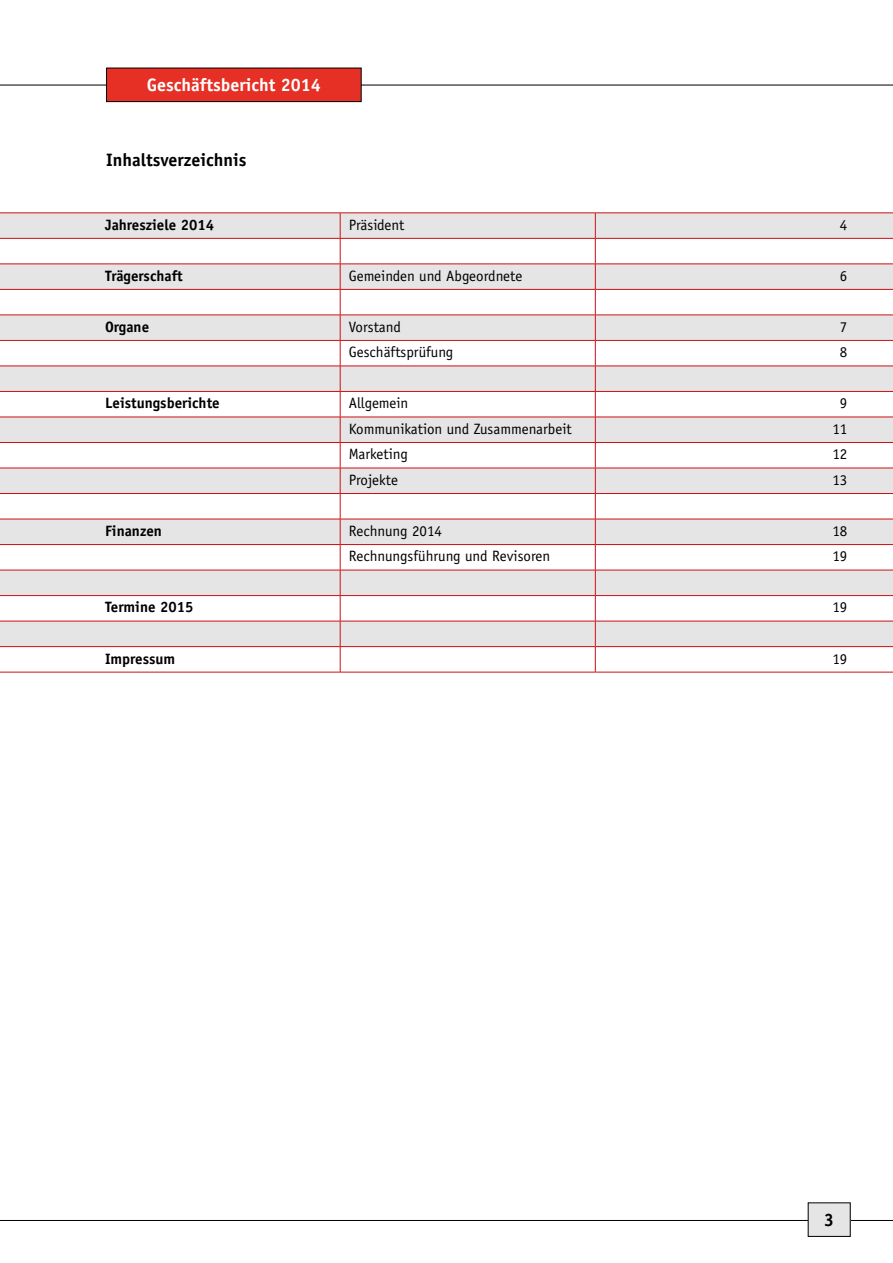
<style>
.page{position:relative;width:893px;height:1263px;background:#fff}
.page>*{position:absolute;margin:0;border:0;box-sizing:border-box;transform-origin:0 0}
.t1{font:700 18px "Officina Sans Std";color:#fff}
.t2{font:700 18px "Officina Sans Std";color:#000}
.t3{font:15px "Officina Sans Std";color:#000}
.t4{font:700 15px "Officina Sans Std";color:#000}
</style>
<div class="page">
<hr style="left:0;top:1220px;width:893px;height:1px;background:#000">
<div style="left:808px;top:1203px;width:42px;height:33px;background:#e6e5e6"></div>
<hr style="left:0;top:85px;width:893px;height:1px;background:#000">
<div style="left:107px;top:68px;width:254px;height:34px;background:#e63025"></div>
<div style="left:106px;top:68px;width:255px;height:34px;border:1px solid #000"></div>
<svg style="left:0;top:214px;width:893px;height:432px;fill:#e6e5e6"></svg>
<hr style="left:0;top:213px;width:340px;height:1px;background:#cd1013">
<hr style="left:340px;top:213px;width:255px;height:1px;background:#cd1013">
<hr style="left:595px;top:213px;width:298px;height:1px;background:#cd1013">
<hr style="left:0;top:238px;width:340px;height:1px;background:#cd1013">
<hr style="left:340px;top:238px;width:255px;height:1px;background:#cd1013">
<hr style="left:595px;top:238px;width:298px;height:1px;background:#cd1013">
<hr style="left:0;top:264px;width:340px;height:1px;background:#cd1013">
<hr style="left:340px;top:264px;width:255px;height:1px;background:#cd1013">
<hr style="left:595px;top:264px;width:298px;height:1px;background:#cd1013">
<hr style="left:0;top:289px;width:340px;height:1px;background:#cd1013">
<hr style="left:340px;top:289px;width:255px;height:1px;background:#cd1013">
<hr style="left:595px;top:289px;width:298px;height:1px;background:#cd1013">
<hr style="left:0;top:315px;width:340px;height:1px;background:#cd1013">
<hr style="left:340px;top:315px;width:255px;height:1px;background:#cd1013">
<hr style="left:595px;top:315px;width:298px;height:1px;background:#cd1013">
<hr style="left:0;top:340px;width:340px;height:1px;background:#cd1013">
<hr style="left:340px;top:340px;width:255px;height:1px;background:#cd1013">
<hr style="left:595px;top:340px;width:298px;height:1px;background:#cd1013">
<hr style="left:0;top:366px;width:340px;height:1px;background:#cd1013">
<hr style="left:340px;top:366px;width:255px;height:1px;background:#cd1013">
<hr style="left:595px;top:366px;width:298px;height:1px;background:#cd1013">
<hr style="left:0;top:391px;width:340px;height:1px;background:#cd1013">
<hr style="left:340px;top:391px;width:255px;height:1px;background:#cd1013">
<hr style="left:595px;top:391px;width:298px;height:1px;background:#cd1013">
<hr style="left:0;top:417px;width:340px;height:1px;background:#cd1013">
<hr style="left:340px;top:417px;width:255px;height:1px;background:#cd1013">
<hr style="left:595px;top:417px;width:298px;height:1px;background:#cd1013">
<hr style="left:0;top:442px;width:340px;height:1px;background:#cd1013">
<hr style="left:340px;top:442px;width:255px;height:1px;background:#cd1013">
<hr style="left:595px;top:442px;width:298px;height:1px;background:#cd1013">
<hr style="left:0;top:468px;width:340px;height:1px;background:#cd1013">
<hr style="left:340px;top:468px;width:255px;height:1px;background:#cd1013">
<hr style="left:595px;top:468px;width:298px;height:1px;background:#cd1013">
<hr style="left:0;top:493px;width:340px;height:1px;background:#cd1013">
<hr style="left:340px;top:493px;width:255px;height:1px;background:#cd1013">
<hr style="left:595px;top:493px;width:298px;height:1px;background:#cd1013">
<hr style="left:0;top:519px;width:340px;height:1px;background:#cd1013">
<hr style="left:340px;top:519px;width:255px;height:1px;background:#cd1013">
<hr style="left:595px;top:519px;width:298px;height:1px;background:#cd1013">
<hr style="left:0;top:544px;width:340px;height:1px;background:#cd1013">
<hr style="left:340px;top:544px;width:255px;height:1px;background:#cd1013">
<hr style="left:595px;top:544px;width:298px;height:1px;background:#cd1013">
<hr style="left:0;top:570px;width:340px;height:1px;background:#cd1013">
<hr style="left:340px;top:570px;width:255px;height:1px;background:#cd1013">
<hr style="left:595px;top:570px;width:298px;height:1px;background:#cd1013">
<hr style="left:0;top:595px;width:340px;height:1px;background:#cd1013">
<hr style="left:340px;top:595px;width:255px;height:1px;background:#cd1013">
<hr style="left:595px;top:595px;width:298px;height:1px;background:#cd1013">
<hr style="left:0;top:621px;width:340px;height:1px;background:#cd1013">
<hr style="left:340px;top:621px;width:255px;height:1px;background:#cd1013">
<hr style="left:595px;top:621px;width:298px;height:1px;background:#cd1013">
<hr style="left:0;top:646px;width:340px;height:1px;background:#cd1013">
<hr style="left:340px;top:646px;width:255px;height:1px;background:#cd1013">
<svg style="left:340px;top:213px;width:1px;height:459px"></svg>
<hr style="left:595px;top:646px;width:298px;height:1px;background:#cd1013">
<svg style="left:595px;top:213px;width:1px;height:459px"></svg>
<hr style="left:0;top:672px;width:340px;height:1px;background:#cd1013">
<hr style="left:340px;top:672px;width:255px;height:1px;background:#cd1013">
<hr style="left:595px;top:672px;width:298px;height:1px;background:#cd1013">
<p class="t1" style="left:147px;top:74px;width:176px">Geschäftsbericht 2014</p>
<p class="t2" style="left:106px;top:149px;width:142px">Inhaltsverzeichnis</p>
<p class="t4" style="left:105px;top:215px;width:111px">Jahresziele 2014</p>
<p class="t3" style="left:349px;top:216px;width:57px">Präsident</p>
<p class="t3" style="left:840px;top:216px;width:9px">4</p>
<p class="t4" style="left:105px;top:266px;width:79px">Trägerschaft</p>
<p class="t3" style="left:349px;top:267px;width:175px">Gemeinden und Abgeordnete</p>
<p class="t3" style="left:840px;top:267px;width:9px">6</p>
<p class="t4" style="left:105px;top:317px;width:46px">Organe</p>
<p class="t3" style="left:349px;top:318px;width:54px">Vorstand</p>
<p class="t3" style="left:840px;top:318px;width:9px">7</p>
<p class="t3" style="left:349px;top:343px;width:106px">Geschäftsprüfung</p>
<p class="t3" style="left:840px;top:343px;width:9px">8</p>
<p class="t4" style="left:105px;top:394px;width:116px">Leistungsberichte</p>
<p class="t3" style="left:349px;top:394px;width:61px">Allgemein</p>
<p class="t3" style="left:840px;top:394px;width:9px">9</p>
<p class="t3" style="left:349px;top:420px;width:225px">Kommunikation und Zusammenarbeit</p>
<p class="t3" style="left:832px;top:420px;width:16px">11</p>
<p class="t3" style="left:349px;top:445px;width:61px">Marketing</p>
<p class="t3" style="left:832px;top:445px;width:16px">12</p>
<p class="t3" style="left:349px;top:471px;width:51px">Projekte</p>
<p class="t3" style="left:832px;top:471px;width:16px">13</p>
<p class="t4" style="left:105px;top:521px;width:58px">Finanzen</p>
<p class="t3" style="left:349px;top:522px;width:95px">Rechnung 2014</p>
<p class="t3" style="left:832px;top:522px;width:16px">18</p>
<p class="t3" style="left:349px;top:548px;width:203px">Rechnungsführung und Revisoren</p>
<p class="t3" style="left:832px;top:548px;width:16px">19</p>
<p class="t4" style="left:105px;top:598px;width:90px">Termine 2015</p>
<p class="t3" style="left:832px;top:599px;width:16px">19</p>
<p class="t4" style="left:105px;top:649px;width:72px">Impressum</p>
<p class="t3" style="left:832px;top:650px;width:16px">19</p>
<p class="t2" style="left:824px;top:1209px;width:12px">3</p>
</div>
